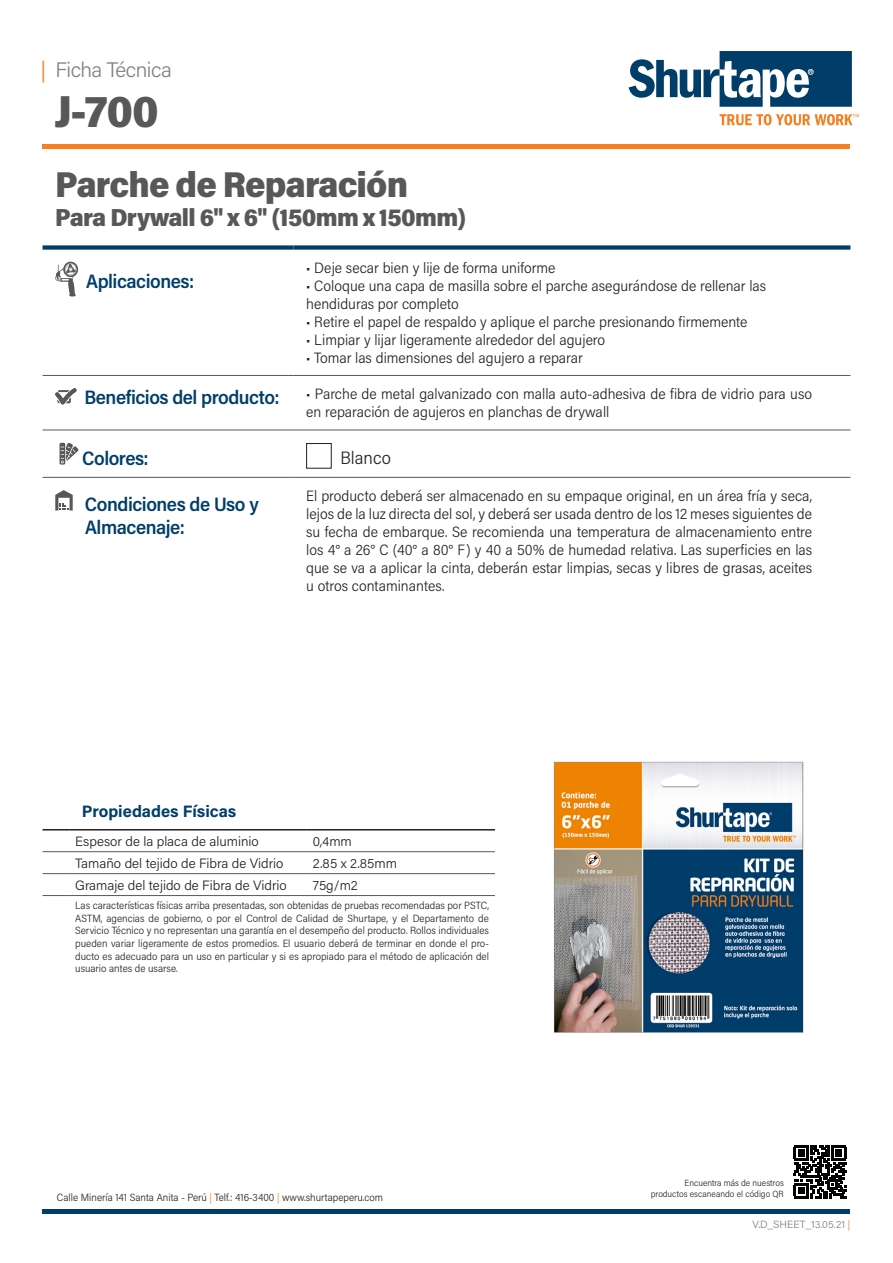
<style>
.page{position:relative;width:893px;height:1263px;background:#fff}
.page>*{position:absolute;margin:0;border:0;box-sizing:border-box;transform-origin:0 0}
.t1{font:900 45px "Acumin Pro Semi Cond";color:#57585a}
.t2{font:900 36px "Acumin Pro Semi Cond";letter-spacing:-.025em;color:#57585a}
.t3{font:900 24.75px "Acumin Pro Semi Cond";letter-spacing:-.025em;color:#57585a}
.t4{font:300 21px "Acumin Pro";letter-spacing:-.025em;color:#808285}
.t5{font:600 19.5px "Acumin Pro Semi Cond";letter-spacing:-.025em;color:#003e69}
.t6{font:300 18px "Acumin Pro Semi Cond";color:#231f20}
._02__Shur-Cabecera{font:700 16.5px "Acumin Pro";color:#003e69}
.t7{font:300 15px/18px "Acumin Pro Semi Cond";color:#231f20}
._01__Shur-Datos_de_T{font:300 13.5px "Acumin Pro";color:#231f20}
.t8{font:300 10.5px/12.6px "Acumin Pro Semi Cond";color:#231f20;text-align:justify}
.t9{font:300 10.5px "Acumin Pro";letter-spacing:.01em;color:#808285}
.t10{font:300 9px "Acumin Pro Semi Cond";color:#231f20}
.s1{color:#f57f21}
.s2{font-family:"Acumin Pro Semi Cond";color:#f57f21}
</style>
<div class="page">
<hr style="left:43px;top:145px;width:807px;height:4px;background:#f57f21">
<hr style="left:43px;top:1210px;width:807px;height:4px;background:#003e69">
<svg style="left:720px;top:114px;width:139px;height:11px"></svg>
<svg style="left:629px;top:51px;width:223px;height:56px"></svg>
<hr style="left:43px;top:375px;width:250px;height:1px;background:#57585a">
<hr style="left:293px;top:375px;width:557px;height:1px;background:#57585a">
<hr style="left:43px;top:430px;width:250px;height:1px;background:#57585a">
<hr style="left:293px;top:430px;width:557px;height:1px;background:#57585a">
<hr style="left:43px;top:477px;width:250px;height:1px;background:#57585a">
<hr style="left:293px;top:477px;width:557px;height:1px;background:#57585a">
<div style="left:43px;top:245px;width:250px;height:5px;background:#003e69"></div>
<div style="left:293px;top:245px;width:557px;height:5px;background:#003e69"></div>
<svg style="left:55px;top:261px;width:24px;height:35px"></svg>
<svg style="left:55px;top:388px;width:22px;height:17px"></svg>
<svg style="left:60px;top:443px;width:19px;height:22px"></svg>
<div style="left:306px;top:443px;width:26px;height:26px;border:1px solid #231f20"></div>
<svg style="left:55px;top:490px;width:18px;height:20px"></svg>
<svg style="left:793px;top:1145px;width:54px;height:54px"></svg>
<svg style="left:794px;top:1146px;width:52px;height:52px"></svg>
<svg style="left:43px;top:829px;width:26px;height:1px"></svg>
<hr style="left:69px;top:829px;width:238px;height:1px;background:#231f20">
<hr style="left:307px;top:829px;width:188px;height:1px;background:#231f20">
<svg style="left:43px;top:851px;width:26px;height:1px"></svg>
<hr style="left:69px;top:851px;width:238px;height:1px;background:#57585a">
<hr style="left:307px;top:851px;width:188px;height:1px;background:#57585a">
<svg style="left:43px;top:873px;width:26px;height:1px"></svg>
<hr style="left:69px;top:873px;width:238px;height:1px;background:#57585a">
<hr style="left:307px;top:873px;width:188px;height:1px;background:#57585a">
<hr style="left:307px;top:895px;width:188px;height:1px;background:#57585a">
<svg style="left:43px;top:895px;width:26px;height:1px"></svg>
<hr style="left:69px;top:895px;width:238px;height:1px;background:#57585a">
<img style="left:553px;top:761px;width:251px;height:272px">
<p class="t4" style="left:40px;top:55px;width:133px"><span class="s1">|</span> Ficha Técnica</p>
<p class="t1" style="left:54px;top:79px;width:106px">J-700</p>
<p class="t2" style="left:55px;top:159px;width:354px">Parche de Reparación</p>
<p class="t3" style="left:55px;top:200px;width:412px">Para Drywall 6" x 6" (150mm x 150mm)</p>
<p class="t5" style="left:86px;top:267px;width:110px">Aplicaciones:</p>
<p class="t7" style="left:306px;top:258px;width:251px">• Deje secar bien y lije de forma uniforme</p>
<p class="t7" style="left:306px;top:276px;width:461px">• Coloque una capa de masilla sobre el parche asegurándose de rellenar las hendiduras por completo</p>
<p class="t7" style="left:306px;top:312px;width:443px">• Retire el papel de respaldo y aplique el parche presionando firmemente</p>
<p class="t7" style="left:306px;top:330px;width:301px">• Limpiar y lijar ligeramente alrededor del agujero</p>
<p class="t7" style="left:306px;top:348px;width:278px">• Tomar las dimensiones del agujero a reparar</p>
<p class="t5" style="left:85px;top:384px;width:197px">Beneficios del producto:</p>
<p class="t7" style="left:306px;top:384px;width:507px">• Parche de metal galvanizado con malla auto-adhesiva de fibra de vidrio para uso en reparación de agujeros en planchas de drywall</p>
<p class="t5" style="left:82px;top:444px;width:68px">Colores:</p>
<p class="t6" style="left:341px;top:445px;width:52px">Blanco</p>
<p class="t5" style="left:85px;top:490px;width:175px">Condiciones de Uso y</p>
<p class="t5" style="left:85px;top:513px;width:101px">Almacenaje:</p>
<p class="t7" style="left:306px;top:486px;width:508px;text-align:justify">El producto deberá ser almacenado en su empaque original, en un área fría y seca, lejos de la luz directa del sol, y deberá ser usada dentro de los 12 meses siguientes de su fecha de embarque. Se recomienda una temperatura de almacenamiento entre los 4° a 26° C (40° a 80° F) y 40 a 50% de humedad relativa. Las superficies en las que se va a aplicar la cinta, deberán estar limpias, secas y libres de grasas, aceites u otros contaminantes.</p>
<p class="_02__Shur-Cabecera" style="left:82px;top:800px;width:156px">Propiedades Físicas</p>
<p class="_01__Shur-Datos_de_T" style="left:75px;top:832px;width:185px">Espesor de la placa de aluminio</p>
<p class="_01__Shur-Datos_de_T" style="left:313px;top:832px;width:41px">0,4mm</p>
<p class="_01__Shur-Datos_de_T" style="left:75px;top:854px;width:210px">Tamaño del tejido de Fibra de Vidrio</p>
<p class="_01__Shur-Datos_de_T" style="left:313px;top:854px;width:86px">2.85 x 2.85mm</p>
<p class="_01__Shur-Datos_de_T" style="left:75px;top:875px;width:213px">Gramaje del tejido de Fibra de Vidrio</p>
<p class="_01__Shur-Datos_de_T" style="left:313px;top:875px;width:47px">75g/m2</p>
<p class="t8" style="left:75px;top:899px;width:415px">Las características físicas arriba presentadas, son obtenidas de pruebas recomendadas por PSTC, ASTM, agencias de gobierno, o por el Control de Calidad de Shurtape, y el Departamento de Servicio Técnico y no representan una garantía en el desempeño del producto. Rollos individuales pueden variar ligeramente de estos promedios. El usuario deberá de terminar en donde el pro&shy;ducto es adecuado para un uso en particular y si es apropiado para el método de aplicación del usuario antes de usarse.</p>
<p class="t8" style="left:57px;top:1191px;width:328px">Calle Minería 141 Santa Anita - Perú <span class="s1">|</span> Telf.: 416-3400 <span class="s1">|</span> www.shurtapeperu.com</p>
<p class="t10" style="left:685px;top:1177px;width:101px">Encuentra más de nuestros</p>
<p class="t10" style="left:651px;top:1188px;width:134px">productos escaneando el código QR</p>
<p class="t9" style="left:752px;top:1217px;width:99px">V.D_SHEET_13.05.21 <span class="s2">|</span></p>
</div>
